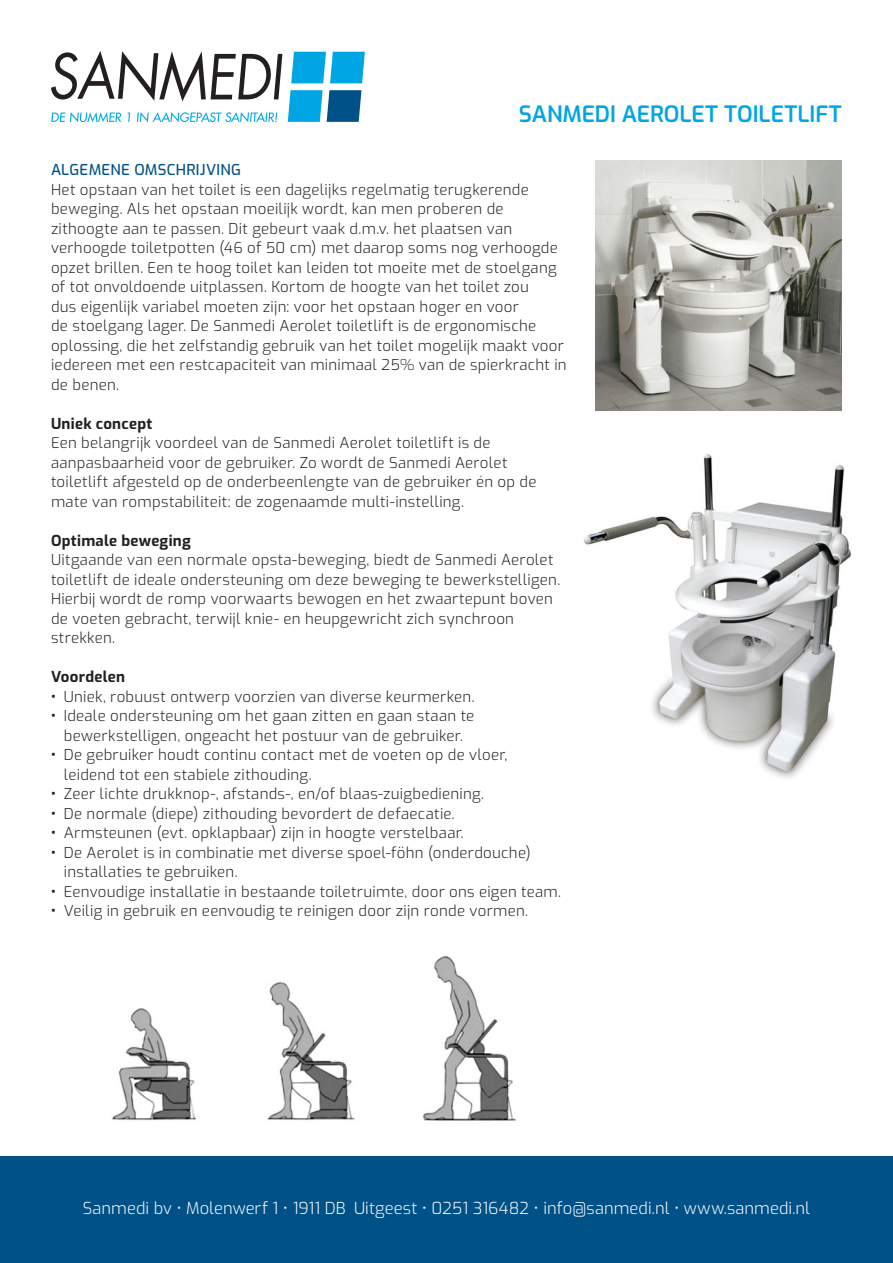
<style>
.page{position:relative;width:893px;height:1263px;background:#fff}
.page>*{position:absolute;margin:0;border:0;box-sizing:border-box;transform-origin:0 0}
.t1{font:600 22.5px "Exo";color:#00a5e3}
.t2{font:300 16.5px "Exo";letter-spacing:.005em;color:#fff}
.t3{font:300 15px/19.5px "Exo";letter-spacing:.02em;color:#231f20}
.t4{font:700 15px "Exo";letter-spacing:.02em;color:#231f20}
.t5{font:500 15px "Exo";letter-spacing:.015em;color:#005187}
.s1{font-weight:700}
</style>
<div class="page">
<svg style="left:51px;top:51px;width:231px;height:50px"></svg>
<svg style="left:291px;top:52px;width:74px;height:31px;background:#22b1e6"></svg>
<svg style="left:288px;top:90px;width:73px;height:32px;background:#218cbe"></svg>
<svg style="left:51px;top:112px;width:227px;height:10px"></svg>
<div style="left:0;top:1157px;width:893px;height:106px;background:#005187"></div>
<img style="left:595px;top:160px;width:247px;height:251px">
<img style="left:583px;top:454px;width:268px;height:324px">
<img style="left:111px;top:955px;width:405px;height:166px">
<p class="t1" style="left:519px;top:97px;width:325px">SANMEDI AEROLET TOILETLIFT</p>
<p class="t5" style="left:51px;top:159px;width:192px">ALGEMENE OMSCHRIJVING</p>
<p class="t3" style="left:51px;top:179px;width:517px">Het opstaan van het toilet is een dagelijks regelmatig terugkerende beweging. Als het opstaan moeilijk wordt, kan men proberen de zithoogte aan te passen. Dit gebeurt vaak d.m.v. het plaatsen van verhoogde toiletpotten (46 of 50 cm) met daarop soms nog verhoogde opzet brillen. Een te hoog toilet kan leiden tot moeite met de stoelgang of tot onvoldoende uitplassen. Kortom de hoogte van het toilet zou<br>dus eigenlijk variabel moeten zijn: voor het opstaan hoger en voor<br>de stoelgang lager. De Sanmedi Aerolet toiletlift is de ergonomische oplossing, die het zelfstandig gebruik van het toilet mogelijk maakt voor iedereen met een restcapaciteit van minimaal 25% van de spierkracht in de benen.</p>
<p class="t4" style="left:51px;top:412px;width:103px">Uniek concept</p>
<p class="t3" style="left:51px;top:432px;width:487px">Een belangrijk voordeel van de Sanmedi Aerolet toiletlift is de aanpasbaarheid voor de gebruiker. Zo wordt de Sanmedi Aerolet toiletlift afgesteld op de onderbeenlengte van de gebruiker én op de mate van rompstabiliteit: de zogenaamde multi-instelling.</p>
<p class="t4" style="left:51px;top:529px;width:141px">Optimale beweging</p>
<p class="t3" style="left:51px;top:549px;width:511px">Uitgaande van een normale opsta-beweging, biedt de Sanmedi Aerolet toiletlift de ideale ondersteuning om deze beweging te bewerkstelligen.<br>Hierbij wordt de romp voorwaarts bewogen en het zwaartepunt boven de voeten gebracht, terwijl knie- en heupgewricht zich synchroon strekken.</p>
<p class="t4" style="left:51px;top:665px;width:76px">Voordelen</p>
<p class="t3" style="left:51px;top:686px;width:425px"><span class="s1">•</span> Uniek, robuust ontwerp voorzien van diverse keurmerken.</p>
<p class="t3" style="left:51px;top:705px;width:425px;text-align:center"><span class="s1">•</span> Ideale ondersteuning om het gaan zitten en gaan staan te bewerkstelligen, ongeacht het postuur van de gebruiker.</p>
<p class="t3" style="left:64px;top:744px;width:445px;text-indent:-13px"><span class="s1">•</span> De gebruiker houdt continu contact met de voeten op de vloer, leidend tot een stabiele zithouding.</p>
<p class="t3" style="left:51px;top:783px;width:434px"><span class="s1">•</span> Zeer lichte drukknop-, afstands-, en/of blaas-zuigbediening.</p>
<p class="t3" style="left:51px;top:803px;width:405px"><span class="s1">•</span> De normale (diepe) zithouding bevordert de defaecatie.</p>
<p class="t3" style="left:51px;top:822px;width:414px"><span class="s1">•</span> Armsteunen (evt. opklapbaar) zijn in hoogte verstelbaar.</p>
<p class="t3" style="left:64px;top:842px;width:469px;text-indent:-13px"><span class="s1">•</span> De Aerolet is in combinatie met diverse spoel-föhn (onderdouche) installaties te gebruiken.</p>
<p class="t3" style="left:51px;top:881px;width:512px"><span class="s1">•</span> Eenvoudige installatie in bestaande toiletruimte, door ons eigen team.</p>
<p class="t3" style="left:51px;top:900px;width:479px"><span class="s1">•</span> Veilig in gebruik en eenvoudig te reinigen door zijn ronde vormen.</p>
<p class="t2" style="left:83px;top:1196px;width:729px">Sanmedi bv • Molenwerf 1 • 1911 DB Uitgeest • 0251 316482 • info@sanmedi.nl • www.sanmedi.nl</p>
</div>
